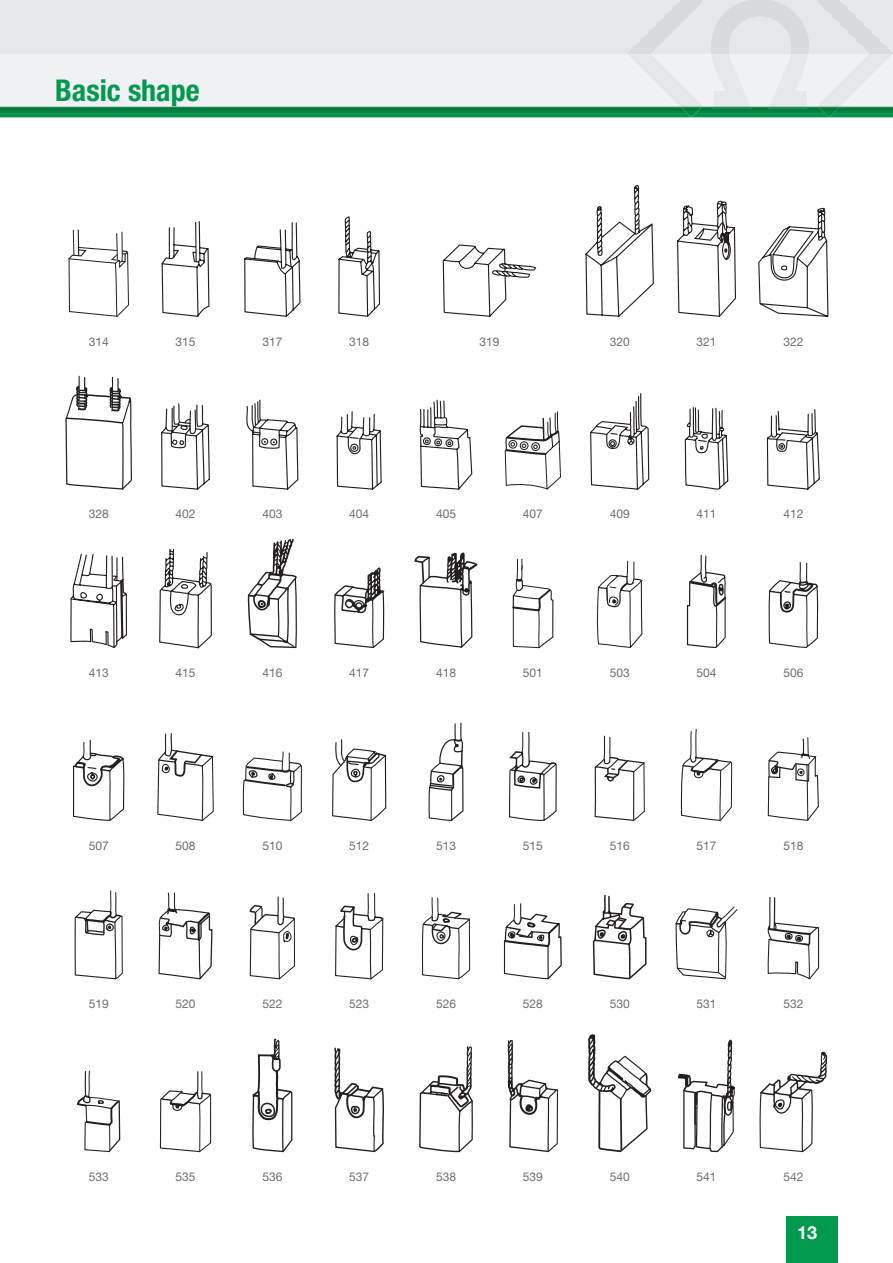
<style>
.page{position:relative;width:893px;height:1263px;background:#fff}
.page>*{position:absolute;margin:0;border:0;box-sizing:border-box;transform-origin:0 0}
.t1{font:700 condensed 30px "Helvetica Neue";color:#00994e}
.t2{font:700 18px "Helvetica Neue";color:#fff}
.t3{font:12px "Helvetica Neue";color:#6c6d70}
</style>
<div class="page">
<div style="left:0;top:0;width:893px;height:114px;background:#e6e7e9"></div>
<div style="left:0;top:54px;width:893px;height:54px;background:#f0f1f2"></div>
<svg style="left:709px;top:0;width:101px;height:107px"></svg>
<img style="left:0;top:107px;width:817px;height:10px">
<img style="left:713px;top:107px;width:94px;height:2px">
<svg style="left:627px;top:0;width:76px;height:118px"></svg>
<svg style="left:817px;top:0;width:76px;height:118px"></svg>
<svg style="left:68px;top:229px;width:61px;height:88px"></svg>
<svg style="left:162px;top:221px;width:47px;height:96px"></svg>
<svg style="left:244px;top:222px;width:57px;height:95px"></svg>
<svg style="left:338px;top:216px;width:42px;height:101px"></svg>
<svg style="left:443px;top:244px;width:93px;height:73px"></svg>
<svg style="left:585px;top:185px;width:69px;height:132px"></svg>
<svg style="left:677px;top:201px;width:59px;height:116px"></svg>
<svg style="left:758px;top:208px;width:70px;height:109px"></svg>
<svg style="left:65px;top:376px;width:67px;height:114px"></svg>
<svg style="left:161px;top:403px;width:49px;height:87px"></svg>
<svg style="left:246px;top:400px;width:52px;height:90px"></svg>
<svg style="left:337px;top:411px;width:45px;height:79px"></svg>
<svg style="left:420px;top:400px;width:52px;height:90px"></svg>
<svg style="left:505px;top:411px;width:56px;height:79px"></svg>
<svg style="left:590px;top:393px;width:59px;height:97px"></svg>
<svg style="left:685px;top:407px;width:43px;height:83px"></svg>
<svg style="left:767px;top:409px;width:53px;height:81px"></svg>
<svg style="left:70px;top:554px;width:57px;height:94px"></svg>
<svg style="left:159px;top:549px;width:53px;height:99px"></svg>
<svg style="left:248px;top:539px;width:49px;height:109px"></svg>
<svg style="left:334px;top:567px;width:50px;height:81px"></svg>
<svg style="left:414px;top:553px;width:64px;height:95px"></svg>
<svg style="left:512px;top:559px;width:41px;height:89px"></svg>
<svg style="left:597px;top:561px;width:45px;height:87px"></svg>
<svg style="left:687px;top:555px;width:39px;height:93px"></svg>
<svg style="left:769px;top:562px;width:49px;height:86px"></svg>
<svg style="left:73px;top:740px;width:51px;height:81px"></svg>
<svg style="left:157px;top:733px;width:57px;height:88px"></svg>
<svg style="left:243px;top:751px;width:59px;height:70px"></svg>
<svg style="left:332px;top:739px;width:54px;height:82px"></svg>
<svg style="left:428px;top:722px;width:35px;height:99px"></svg>
<svg style="left:509px;top:732px;width:48px;height:89px"></svg>
<svg style="left:595px;top:736px;width:50px;height:85px"></svg>
<svg style="left:681px;top:729px;width:51px;height:92px"></svg>
<svg style="left:768px;top:737px;width:51px;height:84px"></svg>
<svg style="left:75px;top:890px;width:48px;height:89px"></svg>
<svg style="left:159px;top:892px;width:54px;height:87px"></svg>
<svg style="left:250px;top:896px;width:45px;height:83px"></svg>
<svg style="left:335px;top:893px;width:48px;height:86px"></svg>
<svg style="left:422px;top:897px;width:48px;height:82px"></svg>
<svg style="left:504px;top:903px;width:58px;height:76px"></svg>
<svg style="left:593px;top:895px;width:53px;height:84px"></svg>
<svg style="left:675px;top:906px;width:63px;height:73px"></svg>
<svg style="left:768px;top:897px;width:51px;height:82px"></svg>
<svg style="left:77px;top:1071px;width:43px;height:81px"></svg>
<svg style="left:160px;top:1071px;width:51px;height:81px"></svg>
<svg style="left:252px;top:1038px;width:40px;height:114px"></svg>
<svg style="left:334px;top:1047px;width:50px;height:105px"></svg>
<svg style="left:419px;top:1046px;width:54px;height:106px"></svg>
<svg style="left:508px;top:1040px;width:50px;height:112px"></svg>
<svg style="left:588px;top:1034px;width:63px;height:118px"></svg>
<svg style="left:678px;top:1039px;width:57px;height:113px"></svg>
<svg style="left:759px;top:1052px;width:68px;height:100px"></svg>
<div style="left:787px;top:1216px;width:51px;height:47px;background:#00994e"></div>
<h1 class="t1" style="left:55px;top:72px;width:146px">Basic shape</h1>
<p class="t3" style="left:89px;top:334px;width:22px">314</p>
<p class="t3" style="left:176px;top:334px;width:22px">315</p>
<p class="t3" style="left:262px;top:334px;width:22px">317</p>
<p class="t3" style="left:349px;top:334px;width:22px">318</p>
<p class="t3" style="left:479px;top:334px;width:22px">319</p>
<p class="t3" style="left:610px;top:334px;width:22px">320</p>
<p class="t3" style="left:696px;top:334px;width:22px">321</p>
<p class="t3" style="left:783px;top:334px;width:22px">322</p>
<p class="t3" style="left:89px;top:507px;width:22px">328</p>
<p class="t3" style="left:176px;top:507px;width:22px">402</p>
<p class="t3" style="left:262px;top:507px;width:22px">403</p>
<p class="t3" style="left:349px;top:507px;width:22px">404</p>
<p class="t3" style="left:436px;top:507px;width:22px">405</p>
<p class="t3" style="left:523px;top:507px;width:22px">407</p>
<p class="t3" style="left:610px;top:507px;width:22px">409</p>
<p class="t3" style="left:696px;top:507px;width:22px">411</p>
<p class="t3" style="left:783px;top:507px;width:22px">412</p>
<p class="t3" style="left:89px;top:665px;width:22px">413</p>
<p class="t3" style="left:176px;top:665px;width:22px">415</p>
<p class="t3" style="left:262px;top:665px;width:22px">416</p>
<p class="t3" style="left:349px;top:665px;width:22px">417</p>
<p class="t3" style="left:436px;top:665px;width:22px">418</p>
<p class="t3" style="left:523px;top:665px;width:22px">501</p>
<p class="t3" style="left:610px;top:665px;width:22px">503</p>
<p class="t3" style="left:696px;top:665px;width:22px">504</p>
<p class="t3" style="left:783px;top:665px;width:22px">506</p>
<p class="t3" style="left:89px;top:838px;width:22px">507</p>
<p class="t3" style="left:176px;top:838px;width:22px">508</p>
<p class="t3" style="left:262px;top:838px;width:22px">510</p>
<p class="t3" style="left:349px;top:838px;width:22px">512</p>
<p class="t3" style="left:436px;top:838px;width:22px">513</p>
<p class="t3" style="left:523px;top:838px;width:22px">515</p>
<p class="t3" style="left:610px;top:838px;width:22px">516</p>
<p class="t3" style="left:696px;top:838px;width:22px">517</p>
<p class="t3" style="left:783px;top:838px;width:22px">518</p>
<p class="t3" style="left:89px;top:997px;width:22px">519</p>
<p class="t3" style="left:176px;top:997px;width:22px">520</p>
<p class="t3" style="left:262px;top:997px;width:22px">522</p>
<p class="t3" style="left:349px;top:997px;width:22px">523</p>
<p class="t3" style="left:436px;top:997px;width:22px">526</p>
<p class="t3" style="left:523px;top:997px;width:22px">528</p>
<p class="t3" style="left:610px;top:997px;width:22px">530</p>
<p class="t3" style="left:696px;top:997px;width:22px">531</p>
<p class="t3" style="left:783px;top:997px;width:22px">532</p>
<p class="t3" style="left:89px;top:1169px;width:22px">533</p>
<p class="t3" style="left:176px;top:1169px;width:22px">535</p>
<p class="t3" style="left:262px;top:1169px;width:22px">536</p>
<p class="t3" style="left:349px;top:1169px;width:22px">537</p>
<p class="t3" style="left:436px;top:1169px;width:22px">538</p>
<p class="t3" style="left:523px;top:1169px;width:22px">539</p>
<p class="t3" style="left:610px;top:1169px;width:22px">540</p>
<p class="t3" style="left:696px;top:1169px;width:22px">541</p>
<p class="t3" style="left:783px;top:1169px;width:22px">542</p>
<h2 class="t2" style="left:797px;top:1221px;width:22px">13</h2>
</div>
